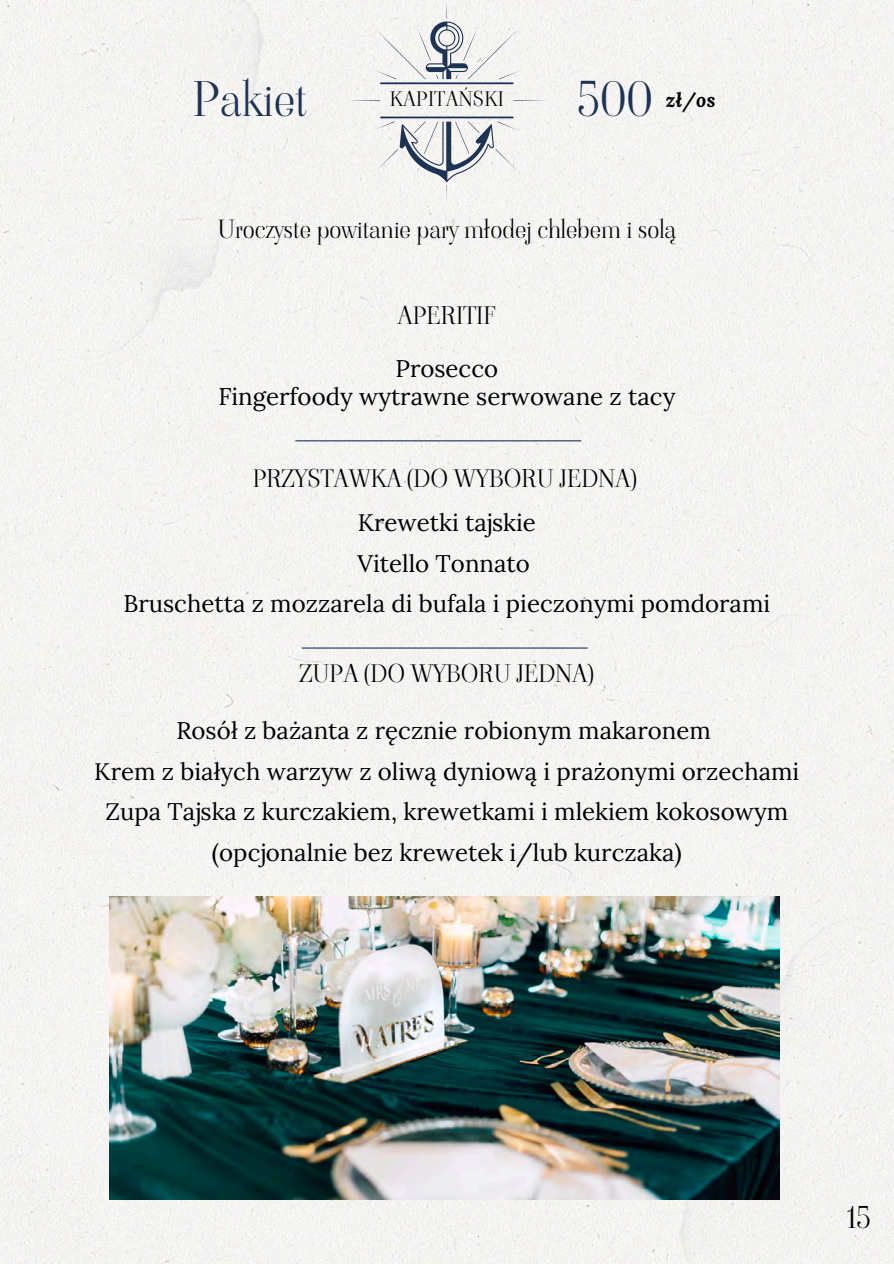
<style>
.page{position:relative;width:894px;height:1264px;background:#fff}
.page>*{position:absolute;margin:0;border:0;box-sizing:border-box;transform-origin:0 0}
.t1{font:47.85px "Viaoda Libre";color:#1d3354}
.t2{font:47.7px "Viaoda Libre";color:#1d3354}
.t3{font:30px "Viaoda Libre";color:#000}
.t4{font:25.05px "Viaoda Libre";color:#000}
.t5{font:24px/40.5px "Lora";color:#000;text-align:center}
.t6{font:24px "Viaoda Libre";color:#000}
.t7{font:20.1px "Viaoda Libre";letter-spacing:.02em;color:#000}
.t8{font:italic 700 19.8px "Lora";color:#000}
</style>
<div class="page">
<div style="left:0;top:0;width:893px;height:1263px;background:#f5f4f2"></div>
<div style="left:0;top:0;width:277px;height:365px;background:#f5f3f2"></div>
<div style="left:668px;top:910px;width:225px;height:353px;background:#f4f3f1"></div>
<svg style="left:346px;top:0;width:201px;height:201px"></svg>
<img style="left:110px;top:896px;width:669px;height:303px">
<hr style="left:295px;top:440px;width:286px;height:1px;background:#1d3354">
<hr style="left:301px;top:647px;width:286px;height:1px;background:#1d3354">
<p class="t2" style="left:192px;top:66px;width:117px">Pakiet</p>
<p class="t7" style="left:389px;top:85px;width:116px">KAPITAŃSKI</p>
<p class="t1" style="left:577px;top:66px;width:77px">500</p>
<h2 class="t8" style="left:665px;top:87px;width:51px">zł/os</h2>
<p class="t4" style="left:217px;top:212px;width:460px">Uroczyste powitanie pary młodej chlebem i solą</p>
<h3 class="t6" style="left:397px;top:299px;width:100px">APERITIF</h3>
<h4 class="t5" style="left:218px;top:354px;width:458px;line-height:28.2px">Prosecco<br>Fingerfoody wytrawne serwowane z tacy</h4>
<h3 class="t6" style="left:253px;top:461px;width:385px">PRZYSTAWKA (DO WYBORU JEDNA)</h3>
<h1 class="t5" style="left:123px;top:502px;width:648px">Krewetki tajskie<br>Vitello Tonnato<br>Bruschetta z mozzarela di bufala i pieczonymi pomdorami</h1>
<p class="t6" style="left:300px;top:657px;width:295px">ZUPA (DO WYBORU JEDNA)</p>
<h4 class="t5" style="left:94px;top:710px;width:706px">Rosół z bażanta z ręcznie robionym makaronem<br>Krem z białych warzyw z oliwą dyniową i prażonymi orzechami Zupa Tajska z kurczakiem, krewetkami i mlekiem kokosowym (opcjonalnie bez krewetek i/lub kurczaka)</h4>
<p class="t3" style="left:846px;top:1196px;width:26px">15</p>
</div>
